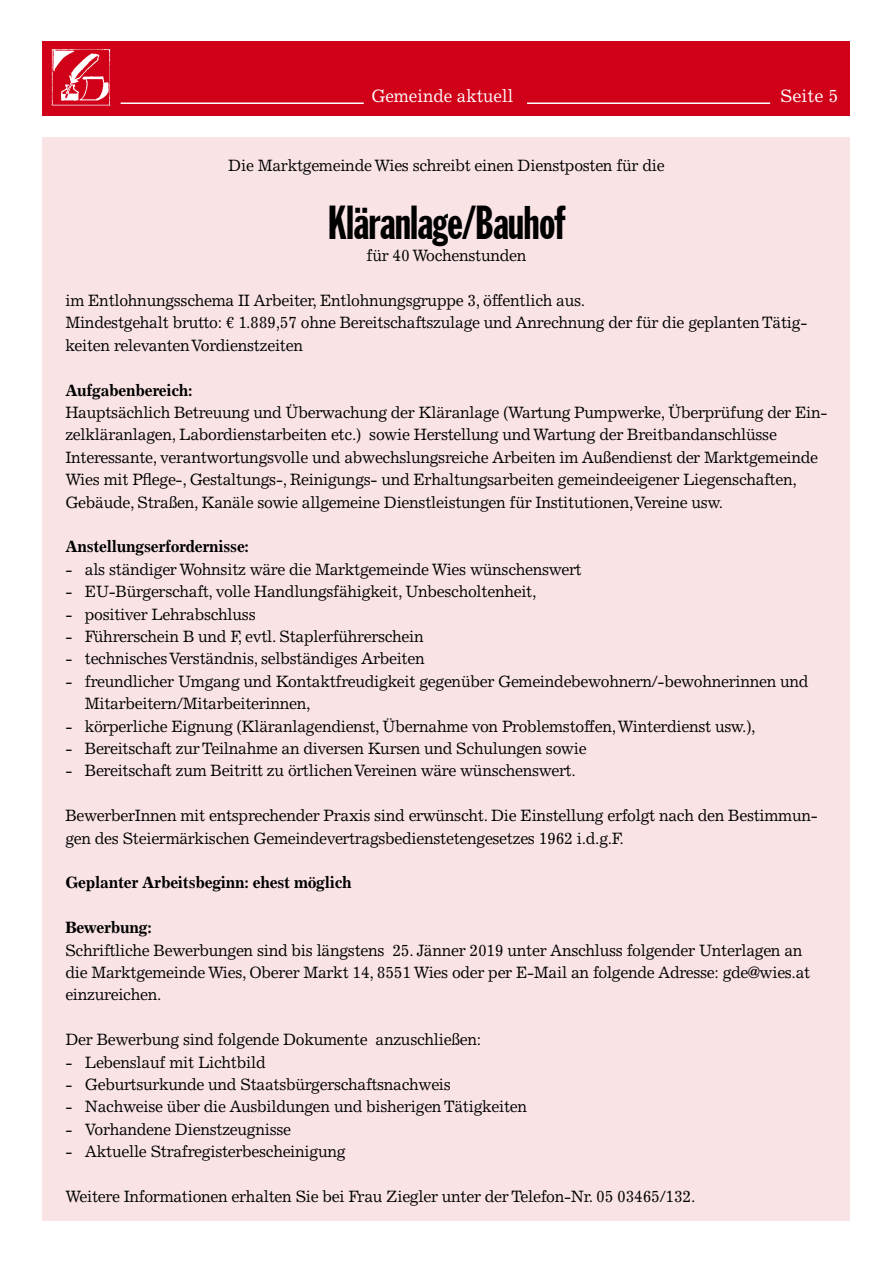
<style>
.page{position:relative;width:893px;height:1263px;background:#fff}
.page>*{position:absolute;margin:0;border:0;box-sizing:border-box;transform-origin:0 0}
.t1{font:extra-condensed 46.5px "Franklin Gothic";letter-spacing:-.01em;color:#000;scale:.96 1}
.t2{font:18px "Excelsior LT Std";color:#fff;scale:.94 1}
.t3{font:18px "Excelsior LT Std";color:#fff}
.t4{font:16.5px/22.4px "Excelsior LT Std";letter-spacing:-.02em;color:#000;scale:.96 1}
.t5{font:700 16.5px "Excelsior LT Std";letter-spacing:-.02em;color:#000;scale:.96 1}
</style>
<div class="page">
<div style="left:43px;top:137px;width:807px;height:1083px;background:#f9e3e5"></div>
<div style="left:42px;top:42px;width:808px;height:74px;background:#d10019"></div>
<img style="left:51px;top:49px;width:60px;height:57px">
<hr style="left:527px;top:102px;width:243px;height:2px;background:#fff">
<hr style="left:121px;top:102px;width:243px;height:2px;background:#fff">
<p class="t2" style="left:371px;top:86px;width:152px">Gemeinde aktuell</p>
<p class="t3" style="left:780px;top:86px;width:60px">Seite 5</p>
<p class="t4" style="left:228px;top:155px;width:456px">Die Marktgemeinde Wies schreibt einen Dienstposten für die</p>
<h1 class="t1" style="left:328px;top:197px;width:248px">Kläranlage/Bauhof</h1>
<p class="t4" style="left:366px;top:244px;width:168px">für 40 Wochenstunden</p>
<p class="t4" style="left:65px;top:289px;width:774px">im Entlohnungsschema II Arbeiter, Entlohnungsgruppe 3, öffentlich aus.<br>Mindestgehalt brutto: € 1.889,57 ohne Bereitschaftszulage und Anrechnung der für die geplanten Tätig&shy;keiten relevanten Vordienstzeiten</p>
<p class="t5" style="left:65px;top:380px;width:134px">Aufgabenbereich:</p>
<p class="t4" style="left:65px;top:401px;width:795px">Hauptsächlich Betreuung und Überwachung der Kläranlage (Wartung Pumpwerke, Überprüfung der Ein&shy;zelkläranlagen, Labordienstarbeiten etc.) sowie Herstellung und Wartung der Breitbandanschlüsse Interessante, verantwortungsvolle und abwechslungsreiche Arbeiten im Außendienst der Marktgemeinde Wies mit Pflege-, Gestaltungs-, Reinigungs- und Erhaltungsarbeiten gemeindeeigener Liegenschaften, Gebäude, Straßen, Kanäle sowie allgemeine Dienstleistungen für Institutionen, Vereine usw.</p>
<p class="t5" style="left:65px;top:537px;width:193px">Anstellungserfordernisse:</p>
<p class="t4" style="left:65px;top:558px;width:539px">- als ständiger Wohnsitz wäre die Marktgemeinde Wies wünschenswert</p>
<p class="t4" style="left:65px;top:580px;width:492px">- EU-Bürgerschaft, volle Handlungsfähigkeit, Unbescholtenheit,</p>
<p class="t4" style="left:65px;top:603px;width:200px">- positiver Lehrabschluss</p>
<p class="t4" style="left:65px;top:625px;width:375px">- Führerschein B und F, evtl. Staplerführerschein</p>
<p class="t4" style="left:65px;top:648px;width:376px">- technisches Verständnis, selbständiges Arbeiten</p>
<p class="t4" style="left:85px;top:670px;width:755px;text-indent:-19px">- freundlicher Umgang und Kontaktfreudigkeit gegenüber Gemeindebewohnern/-bewohnerinnen und<br>Mitarbeitern/Mitarbeiterinnen,</p>
<p class="t4" style="left:65px;top:715px;width:721px">- körperliche Eignung (Kläranlagendienst, Übernahme von Problemstoffen, Winterdienst usw.),</p>
<p class="t4" style="left:65px;top:737px;width:544px">- Bereitschaft zur Teilnahme an diversen Kursen und Schulungen sowie</p>
<p class="t4" style="left:65px;top:760px;width:533px">- Bereitschaft zum Beitritt zu örtlichen Vereinen wäre wünschenswert.</p>
<p class="t4" style="left:65px;top:804px;width:785px">BewerberInnen mit entsprechender Praxis sind erwünscht. Die Einstellung erfolgt nach den Bestimmun&shy;gen des Steiermärkischen Gemeindevertragsbedienstetengesetzes 1962 i.d.g.F.</p>
<p class="t5" style="left:65px;top:873px;width:300px">Geplanter Arbeitsbeginn: ehest möglich</p>
<p class="t5" style="left:65px;top:918px;width:92px">Bewerbung:</p>
<p class="t4" style="left:65px;top:939px;width:777px">Schriftliche Bewerbungen sind bis längstens 25. Jänner 2019 unter Anschluss folgender Unterlagen an die Marktgemeinde Wies, Oberer Markt 14, 8551 Wies oder per E-Mail an folgende Adresse: gde@wies.at einzureichen.</p>
<p class="t4" style="left:65px;top:1028px;width:435px">Der Bewerbung sind folgende Dokumente anzuschließen:</p>
<p class="t4" style="left:65px;top:1051px;width:210px">- Lebenslauf mit Lichtbild</p>
<p class="t4" style="left:65px;top:1073px;width:403px">- Geburtsurkunde und Staatsbürgerschaftsnachweis</p>
<p class="t4" style="left:65px;top:1096px;width:482px">- Nachweise über die Ausbildungen und bisherigen Tätigkeiten</p>
<p class="t4" style="left:65px;top:1118px;width:237px">- Vorhandene Dienstzeugnisse</p>
<p class="t4" style="left:65px;top:1140px;width:293px">- Aktuelle Strafregisterbescheinigung</p>
<p class="t4" style="left:65px;top:1185px;width:658px">Weitere Informationen erhalten Sie bei Frau Ziegler unter der Telefon-Nr. 05 03465/132.</p>
</div>
